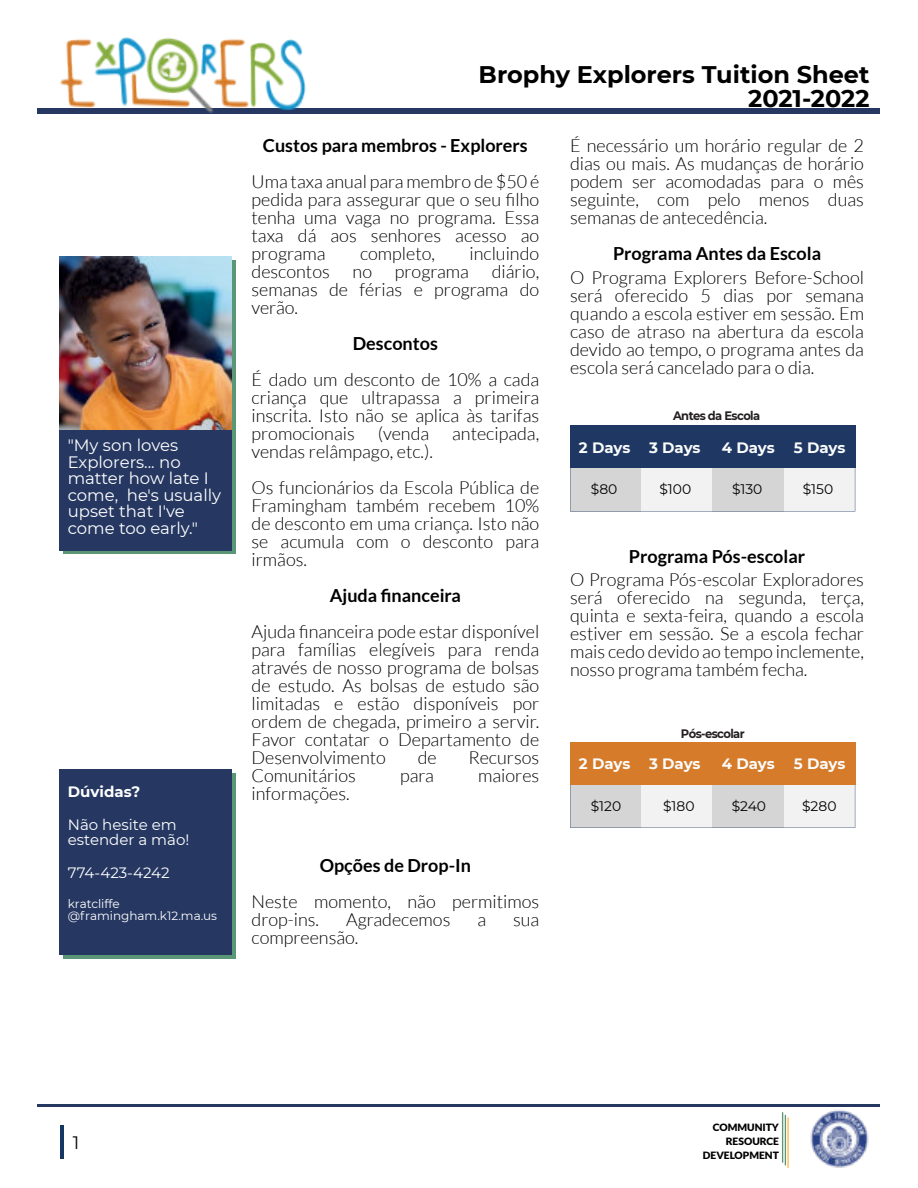
<style>
.page{position:relative;width:918px;height:1188px;background:#fff}
.page>*{position:absolute;margin:0;border:0;box-sizing:border-box;transform-origin:0 0}
.t1{font:700 24px/24px "Montserrat";color:#000;text-align:right}
.t2{font:300 18px/18px "Lato";color:#000;text-align:justify}
.t3{font:700 18px "Lato";color:#000}
.t4{font:18px "Montserrat";color:#000}
.t5{font:16.5px/16.5px "Montserrat";color:#fff}
.t6{font:700 15px "Montserrat";letter-spacing:-.01em;color:#fbfcfc}
.t7{font:15px/15px "Montserrat";color:#fff}
.t8{font:700 15px "Montserrat";color:#fff}
.t9{font:13.8px "Montserrat";color:#000}
.t10{font:700 12.3px "Montserrat";letter-spacing:-.05em;color:#231f20;scale:.93 1}
.t11{font:12px/12px "Montserrat";color:#fff}
.t12{font:900 10.05px/14.1px "Lato";color:#000;text-align:right}
</style>
<div class="page">
<svg style="left:782px;top:1112px;width:7px;height:56px"></svg>
<img style="left:798px;top:1104px;width:82px;height:64px">
<hr style="left:60px;top:1126px;width:3px;height:33px;background:#173763">
<hr style="left:38px;top:1105px;width:842px;height:2px;background:#263862">
<div style="left:38px;top:108px;width:842px;height:5px;background:#263862"></div>
<div style="left:63px;top:260px;width:172px;height:294px;background:#5a9777"></div>
<div style="left:59px;top:257px;width:173px;height:294px;background:#263862"></div>
<img style="left:59px;top:257px;width:173px;height:173px">
<div style="left:63px;top:773px;width:172px;height:185px;background:#5a9777"></div>
<div style="left:59px;top:769px;width:173px;height:186px;background:#263862"></div>
<img style="left:54px;top:37px;width:258px;height:77px">
<svg style="left:570px;top:468px;width:285px;height:43px"></svg>
<div style="left:570px;top:426px;width:285px;height:42px;background:#1f3763"></div>
<svg style="left:570px;top:785px;width:285px;height:43px"></svg>
<div style="left:570px;top:742px;width:285px;height:43px;background:#d57b29"></div>
<p class="t5" style="left:68px;top:437px;width:155px">"My son loves<br>Explorers... no matter how late I come, he's usually upset that I've come too early."</p>
<p class="t8" style="left:68px;top:783px;width:74px">Dúvidas?</p>
<p class="t7" style="left:68px;top:818px;width:123px">Não hesite em estender a mão!</p>
<p class="t7" style="left:68px;top:866px;width:103px">774-423-4242</p>
<p class="t11" style="left:68px;top:898px;width:151px">kratcliffe @framingham.k12.ma.us</p>
<h1 class="t1" style="left:479px;top:63px;width:392px">Brophy Explorers Tuition Sheet<br>2021-2022</h1>
<p class="t2" style="left:570px;top:138px;width:295px">É necessário um horário regular de 2 dias ou mais. As mudanças de horário podem ser acomodadas para o mês seguinte, com pelo menos duas semanas de antecedência.</p>
<p class="t3" style="left:613px;top:246px;width:210px">Programa Antes da Escola</p>
<p class="t2" style="left:570px;top:270px;width:295px">O Programa Explorers Before-School será oferecido 5 dias por semana quando a escola estiver em sessão. Em caso de atraso na abertura da escola devido ao tempo, o programa antes da escola será cancelado para o dia.</p>
<p class="t3" style="left:263px;top:138px;width:266px">Custos para membros - Explorers</p>
<p class="t2" style="left:252px;top:174px;width:289px">Uma taxa anual para membro de $50 é pedida para assegurar que o seu filho tenha uma vaga no programa. Essa taxa dá aos senhores acesso ao programa</p>
<p class="t2" style="left:360px;top:246px;width:77px">completo,</p>
<p class="t2" style="left:469px;top:246px;width:71px">incluindo</p>
<p class="t2" style="left:252px;top:264px;width:289px;text-indent:240px">diário, semanas de férias e programa do verão.</p>
<p class="t3" style="left:353px;top:336px;width:87px">Descontos</p>
<p class="t2" style="left:252px;top:372px;width:289px">É dado um desconto de 10% a cada criança que ultrapassa a primeira inscrita. Isto não se aplica às tarifas promocionais</p>
<p class="t2" style="left:252px;top:264px;width:80px">descontos</p>
<p class="t2" style="left:353px;top:264px;width:21px">no</p>
<p class="t2" style="left:395px;top:264px;width:76px">programa</p>
<p class="t10" style="left:673px;top:408px;width:95px">Antes da Escola</p>
<p class="t2" style="left:378px;top:426px;width:53px">(venda</p>
<p class="t2" style="left:452px;top:426px;width:89px">antecipada,</p>
<p class="t2" style="left:252px;top:435px;width:289px;line-height:36px">vendas relâmpago, etc.).<br>Os funcionários da Escola Pública de</p>
<p class="t2" style="left:252px;top:498px;width:289px">Framingham também recebem 10% de desconto em uma criança. Isto não se acumula com o desconto para irmãos.</p>
<p class="t3" style="left:330px;top:588px;width:133px">Ajuda financeira</p>
<p class="t2" style="left:252px;top:624px;width:289px">Ajuda financeira pode estar disponível para famílias elegíveis para renda através de nosso programa de bolsas de estudo. As bolsas de estudo são limitadas e estão disponíveis por ordem de chegada, primeiro a servir.<br>Favor contatar o Departamento de Desenvolvimento</p>
<p class="t6" style="left:579px;top:438px;width:123px">2 Days 3 Days</p>
<p class="t6" style="left:722px;top:438px;width:54px">4 Days</p>
<p class="t6" style="left:794px;top:438px;width:53px">5 Days</p>
<p class="t9" style="left:591px;top:481px;width:28px">$80</p>
<p class="t9" style="left:659px;top:481px;width:33px">$100</p>
<p class="t9" style="left:732px;top:481px;width:32px">$130</p>
<p class="t9" style="left:803px;top:481px;width:32px">$150</p>
<p class="t3" style="left:629px;top:549px;width:178px">Programa Pós-escolar</p>
<p class="t2" style="left:570px;top:571px;width:295px">O Programa Pós-escolar Exploradores será oferecido na segunda, terça, quinta e sexta-feira, quando a escola estiver em sessão. Se a escola fechar mais cedo devido ao tempo inclemente, nosso programa também fecha.</p>
<p class="t10" style="left:681px;top:726px;width:70px">Pós-escolar</p>
<p class="t2" style="left:418px;top:750px;width:21px">de</p>
<p class="t2" style="left:468px;top:750px;width:72px">Recursos</p>
<p class="t6" style="left:579px;top:754px;width:123px">2 Days 3 Days</p>
<p class="t6" style="left:722px;top:754px;width:54px">4 Days</p>
<p class="t6" style="left:794px;top:754px;width:53px">5 Days</p>
<p class="t9" style="left:591px;top:797px;width:32px">$120</p>
<p class="t9" style="left:663px;top:797px;width:33px">$180</p>
<p class="t9" style="left:732px;top:797px;width:36px">$240</p>
<p class="t9" style="left:802px;top:797px;width:36px">$280</p>
<p class="t2" style="left:252px;top:768px;width:106px">Comunitários</p>
<p class="t2" style="left:400px;top:768px;width:35px">para</p>
<p class="t2" style="left:478px;top:768px;width:63px">maiores</p>
<p class="t2" style="left:252px;top:786px;width:100px">informações.</p>
<p class="t3" style="left:320px;top:858px;width:153px">Opções de Drop-In</p>
<p class="t2" style="left:252px;top:894px;width:289px">Neste momento, não permitimos drop-ins.</p>
<p class="t2" style="left:346px;top:912px;width:106px">Agradecemos</p>
<p class="t2" style="left:477px;top:912px;width:10px">a</p>
<p class="t2" style="left:513px;top:912px;width:28px">sua</p>
<p class="t2" style="left:252px;top:930px;width:108px">compreensão.</p>
<p class="t4" style="left:73px;top:1131px;width:8px">1</p>
<p class="t12" style="left:703px;top:1121px;width:78px">COMMUNITY<br>RESOURCE<br>DEVELOPMENT</p>
</div>
